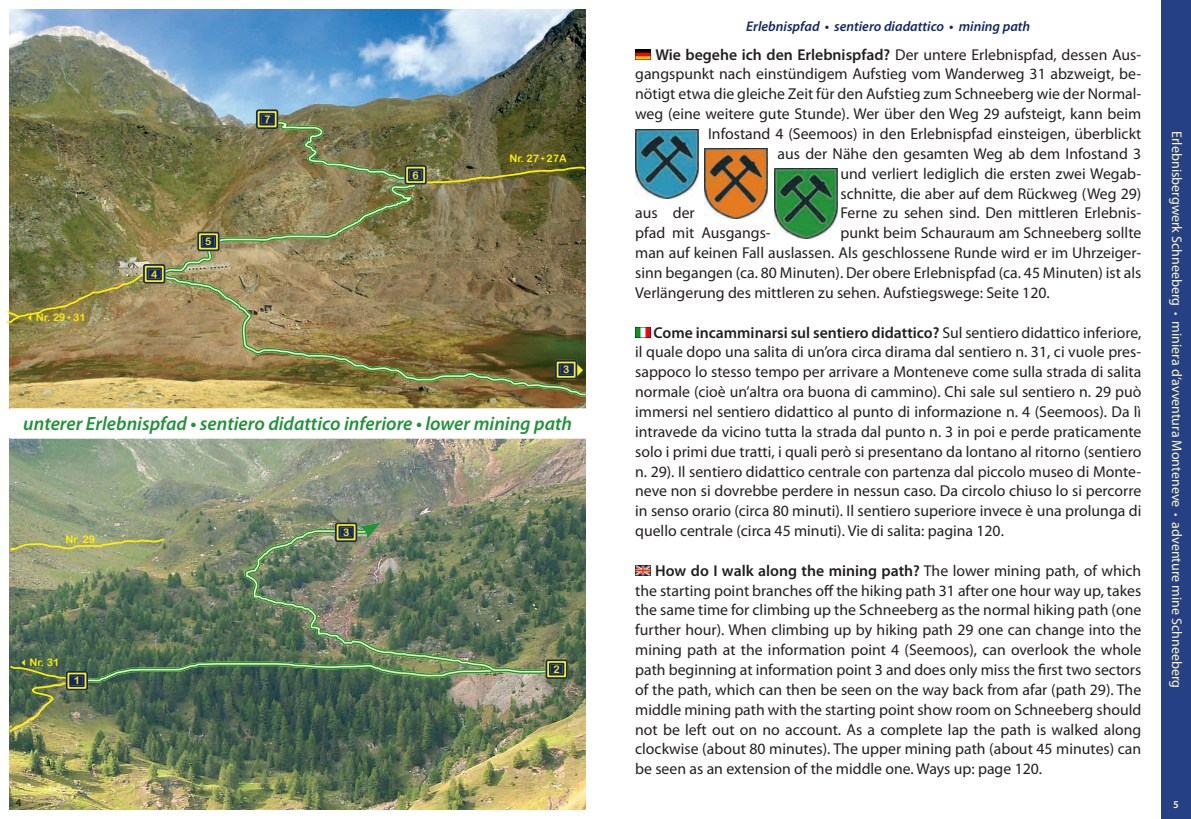
<style>
.page{position:relative;width:1191px;height:819px;background:#fff}
.page>*{position:absolute;margin:0;border:0;box-sizing:border-box;transform-origin:0 0}
.t1{font:italic 600 19.25px "Myriad Pro";color:#24923b}
.t2{font:15.75px/19.8px "Myriad Pro";color:#231f20;text-align:justify}
.t3{font:14px "Myriad Pro";color:#fffac1}
.t4{font:italic 600 14px "Myriad Pro";color:#132767}
.t5{font:10.5px "Arial Rounded MT Bold";color:#fff101}
.t6{font:600 10.5px "Myriad Pro";color:#fffac1}
.t7{font:600 10.5px "Myriad Pro";color:#231f20}
.s1{font-size:7px}
.s2{font-weight:600}
.s3{font-weight:300;font-stretch:condensed}
</style>
<div class="page">
<div style="left:1161px;top:0;width:30px;height:819px;background:#264086"></div>
<img style="left:10px;top:438px;width:575px;height:371px">
<img style="left:10px;top:10px;width:575px;height:398px">
<svg style="left:201px;top:397px;width:385px;height:2px"></svg>
<img style="left:635px;top:49px;width:16px;height:11px">
<img style="left:635px;top:327px;width:16px;height:10px">
<img style="left:635px;top:565px;width:16px;height:10px">
<img style="left:774px;top:169px;width:63px;height:69px">
<img style="left:635px;top:129px;width:63px;height:69px">
<img style="left:704px;top:149px;width:63px;height:69px">
<img style="left:9px;top:521px;width:559px;height:213px">
<div style="left:69px;top:674px;width:16px;height:13px;border:2px solid #132767"></div>
<img style="left:6px;top:98px;width:580px;height:299px">
<p class="t5" style="left:25px;top:311px;width:62px">✓Nr. 29 <span class="s1">+</span> 31</p>
<p class="t5" style="left:151px;top:267px;width:8px">4</p>
<p class="t5" style="left:205px;top:235px;width:8px">5</p>
<p class="t5" style="left:264px;top:113px;width:8px">7</p>
<p class="t5" style="left:412px;top:169px;width:8px">6</p>
<p class="t5" style="left:509px;top:151px;width:59px">Nr. 27 <span class="s1">+</span> 27A</p>
<p class="t5" style="left:563px;top:363px;width:8px">3</p>
<p class="t1" style="left:23px;top:413px;width:550px">unterer Erlebnispfad • sentiero didattico inferiore • lower mining path</p>
<p class="t5" style="left:65px;top:533px;width:31px">Nr. 29</p>
<p class="t5" style="left:19px;top:656px;width:42px">✓Nr. 31</p>
<p class="t5" style="left:74px;top:674px;width:8px">1</p>
<p class="t7" style="left:16px;top:796px;width:7px">4</p>
<p class="t5" style="left:343px;top:526px;width:8px">3</p>
<p class="t5" style="left:553px;top:662px;width:8px">2</p>
<p class="t4" style="left:746px;top:18px;width:286px">Erlebnispfad • sentiero diadattico • mining path</p>
<p class="t2" style="left:655px;top:45px;width:487px"><span class="s2">Wie begehe ich den Erlebnispfad?</span> Der untere Erlebnispfad, dessen Aus-</p>
<p class="t2" style="left:635px;top:65px;width:507px">gangspunkt nach einstündigem Aufstieg vom Wanderweg 31 abzweigt, be-</p>
<p class="t2" style="left:635px;top:84px;width:507px">nötigt etwa die gleiche Zeit für den Aufstieg zum Schneeberg wie der Normal-</p>
<p class="t2" style="left:635px;top:104px;width:507px">weg (eine weitere gute Stunde). Wer über den Weg 29 aufsteigt, kann beim</p>
<p class="t2" style="left:708px;top:124px;width:435px">Infostand 4 (Seemoos) in den Erlebnispfad einsteigen, überblickt</p>
<p class="t2" style="left:777px;top:144px;width:365px">aus der Nähe den gesamten Weg ab dem Infostand 3</p>
<p class="t2" style="left:840px;top:164px;width:302px">und verliert lediglich die ersten zwei Wegab-</p>
<p class="t2" style="left:840px;top:184px;width:302px">schnitte, die aber auf dem Rückweg (Weg 29)</p>
<p class="t2" style="left:635px;top:203px;width:61px">aus der</p>
<p class="t2" style="left:840px;top:203px;width:302px">Ferne zu sehen sind. Den mittleren Erlebnis-</p>
<p class="t2" style="left:635px;top:223px;width:137px">pfad mit Ausgangs-</p>
<p class="t2" style="left:635px;top:223px;width:507px;text-indent:205px">punkt beim Schauraum am Schneeberg sollte man auf keinen Fall auslassen. Als geschlossene Runde wird er im Uhrzeiger&shy;sinn begangen (ca. 80 Minuten). Der obere Erlebnispfad (ca. 45 Minuten) ist als Verlängerung des mittleren zu sehen. Aufstiegswege: Seite 120.</p>
<p class="t2" style="left:635px;top:322px;width:508px;text-indent:18px"><span class="s2">Come incamminarsi sul sentiero didattico?</span> Sul sentiero didattico inferiore, il quale dopo una salita di un’ora circa dirama dal sentiero n. 31, ci vuole pres&shy;sappoco lo stesso tempo per arrivare a Monteneve come sulla strada di salita normale (cioè un’altra ora buona di cammino). Chi sale sul sentiero n. 29 può immersi nel sentiero didattico al punto di informazione n. 4 (Seemoos). Da lì intravede da vicino tutta la strada dal punto n. 3 in poi e perde praticamente solo i primi due tratti, i quali però si presentano da lontano al ritorno (sentiero n. 29). Il sentiero didattico centrale con partenza dal piccolo museo di Monte&shy;neve non si dovrebbe perdere in nessun caso. Da circolo chiuso lo si percorre in senso orario (circa 80 minuti). Il sentiero superiore invece è una prolunga di quello centrale (circa 45 minuti). Vie di salita: pagina 120.</p>
<p class="t2" style="left:635px;top:561px;width:508px;text-indent:20px"><span class="s2">How do I walk along the mining path?</span> The lower mining path, of which the starting point branches off the hiking path 31 after one hour way up, takes the same time for climbing up the Schneeberg as the normal hiking path (one further hour). When climbing up by hiking path 29 one can change into the mining path at the information point 4 (Seemoos), can overlook the whole path beginning at information point 3 and does only miss the first two sectors of the path, which can then be seen on the way back from afar (path 29). The middle mining path with the starting point show room on Schneeberg should not be left out on no account. As a complete lap the path is walked along clockwise (about 80 minutes). The upper mining path (about 45 minutes) can be seen as an extension of the middle one. Ways up: page 120.</p>
<p class="t3" style="left:1184px;top:131px;width:558px;rotate:90deg">Erlebnisbergwerk Schneeberg <span class="s3">•</span> miniera d‘avventura Monteneve <span class="s3">•</span> adventure mine Schneeberg</p>
<p class="t6" style="left:1173px;top:798px;width:7px">5</p>
</div>
